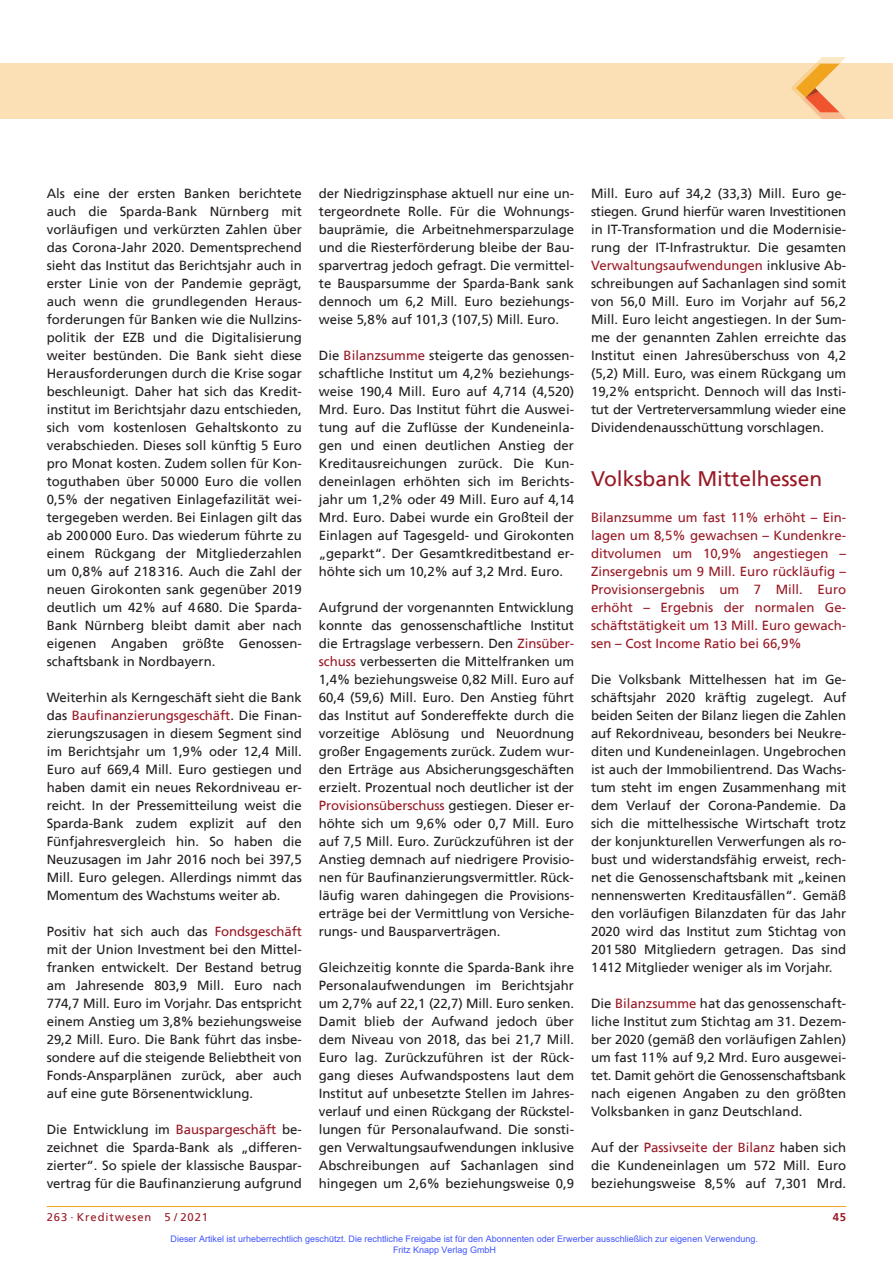
<style>
.page{position:relative;width:893px;height:1263px;background:#fff}
.page>*{position:absolute;margin:0;border:0;box-sizing:border-box;transform-origin:0 0}
.t1{font:21px "Frutiger";color:#981a26}
.t2{font:13.2px/18px "Frutiger";letter-spacing:-.005em;color:#231f20;text-align:justify}
.t3{font:13.2px/18px "Frutiger";color:#981a26;text-align:justify}
.t4{font:11.25px "Frutiger";letter-spacing:.08em;color:#981a26}
.t5{font:700 11.25px "Frutiger";color:#981a26}
.t6{font:9px/10.8px "Arial";color:#4054ff}
.s1{color:#981a26}
</style>
<div class="page">
<div style="left:0;top:64px;width:893px;height:55px;background:#fbdfb5"></div>
<svg style="left:791px;top:57px;width:55px;height:62px"></svg>
<hr style="left:47px;top:1206px;width:799px;height:1px;background:#f1a31e">
<p class="t2" style="left:47px;top:185px;width:257px">Als eine der ersten Banken berichtete auch die Sparda-Bank Nürnberg mit vorläufigen und verkürzten Zahlen über das Corona-Jahr 2020. Dementsprechend sieht das Institut das Berichtsjahr auch in erster Linie von der Pandemie geprägt, auch wenn die grundlegenden Heraus&shy;forderungen für Banken wie die Nullzins&shy;politik der EZB und die Digitalisierung weiter bestünden. Die Bank sieht diese Herausforderungen durch die Krise sogar beschleunigt. Daher hat sich das Kredit&shy;institut im Berichtsjahr dazu entschieden, sich vom kostenlosen Gehaltskonto zu verabschieden. Dieses soll künftig 5 Euro pro Monat kosten. Zudem sollen für Kon&shy;toguthaben über 50000 Euro die vollen 0,5% der negativen Einlagefazilität wei&shy;tergegeben werden. Bei Einlagen gilt das ab 200000 Euro. Das wiederum führte zu einem Rückgang der Mitgliederzahlen um 0,8% auf 218316. Auch die Zahl der neuen Girokonten sank gegenüber 2019 deutlich um 42% auf 4680. Die Sparda-Bank Nürnberg bleibt damit aber nach eigenen Angaben größte Genossen&shy;schaftsbank in Nordbayern.</p>
<p class="t2" style="left:47px;top:689px;width:257px">Weiterhin als Kerngeschäft sieht die Bank das <span class="s1">Baufinanzierungsgeschäft</span>. Die Finan&shy;zierungszusagen in diesem Segment sind im Berichtsjahr um 1,9% oder 12,4 Mill.<br>Euro auf 669,4 Mill. Euro gestiegen und haben damit ein neues Rekordniveau er&shy;reicht. In der Pressemitteilung weist die Sparda-Bank zudem explizit auf den Fünfjahresvergleich hin. So haben die Neuzusagen im Jahr 2016 noch bei 397,5<br>Mill. Euro gelegen. Allerdings nimmt das Momentum des Wachstums weiter ab.</p>
<p class="t2" style="left:47px;top:923px;width:257px">Positiv hat sich auch das <span class="s1">Fondsgeschäft </span>mit der Union Investment bei den Mittel&shy;franken entwickelt. Der Bestand betrug am Jahresende 803,9 Mill. Euro nach 774,7 Mill. Euro im Vorjahr. Das entspricht einem Anstieg um 3,8% beziehungsweise 29,2 Mill. Euro. Die Bank führt das insbe&shy;sondere auf die steigende Beliebtheit von Fonds-Ansparplänen zurück, aber auch auf eine gute Börsenentwicklung.</p>
<p class="t2" style="left:47px;top:1121px;width:257px">Die Entwicklung im <span class="s1">Bauspargeschäft</span> be&shy;zeichnet die Sparda-Bank als „differen&shy;zierter“. So spiele der klassische Bauspar&shy;vertrag für die Baufinanzierung aufgrund</p>
<p class="t2" style="left:319px;top:185px;width:257px">der Niedrigzinsphase aktuell nur eine un&shy;tergeordnete Rolle. Für die Wohnungs&shy;bauprämie, die Arbeitnehmersparzulage und die Riesterförderung bleibe der Bau&shy;sparvertrag jedoch gefragt. Die vermittel&shy;te Bausparsumme der Sparda-Bank sank dennoch um 6,2 Mill. Euro beziehungs&shy;weise 5,8% auf 101,3 (107,5) Mill. Euro.</p>
<p class="t2" style="left:319px;top:347px;width:257px">Die <span class="s1">Bilanzsumme</span> steigerte das genossen&shy;schaftliche Institut um 4,2% beziehungs&shy;weise 190,4 Mill. Euro auf 4,714 (4,520)<br>Mrd. Euro. Das Institut führt die Auswei&shy;tung auf die Zuflüsse der Kundeneinla&shy;gen und einen deutlichen Anstieg der Kreditausreichungen zurück. Die Kun&shy;deneinlagen erhöhten sich im Berichts&shy;jahr um 1,2% oder 49 Mill. Euro auf 4,14<br>Mrd. Euro. Dabei wurde ein Großteil der Einlagen auf Tagesgeld- und Girokonten „geparkt“. Der Gesamtkreditbestand er&shy;höhte sich um 10,2% auf 3,2 Mrd. Euro.</p>
<p class="t2" style="left:319px;top:599px;width:257px">Aufgrund der vorgenannten Entwicklung konnte das genossenschaftliche Institut die Ertragslage verbessern. Den <span class="s1">Zinsüber&shy;schuss</span> verbesserten die Mittelfranken um 1,4% beziehungsweise 0,82 Mill. Euro auf 60,4 (59,6) Mill. Euro. Den Anstieg führt das Institut auf Sondereffekte durch die vorzeitige Ablösung und Neuordnung großer Engagements zurück. Zudem wur&shy;den Erträge aus Absicherungsgeschäften erzielt. Prozentual noch deutlicher ist der <span class="s1">Provisionsüberschuss</span> gestiegen. Dieser er&shy;höhte sich um 9,6% oder 0,7 Mill. Euro auf 7,5 Mill. Euro. Zurückzuführen ist der Anstieg demnach auf niedrigere Provisio&shy;nen für Baufinanzierungsvermittler. Rück&shy;läufig waren dahingegen die Provisions&shy;erträge bei der Vermittlung von Versiche&shy;rungs- und Bausparverträgen.</p>
<p class="t2" style="left:319px;top:959px;width:257px">Gleichzeitig konnte die Sparda-Bank ihre Personalaufwendungen im Berichtsjahr um 2,7% auf 22,1 (22,7) Mill. Euro senken.<br>Damit blieb der Aufwand jedoch über dem Niveau von 2018, das bei 21,7 Mill.<br>Euro lag. Zurückzuführen ist der Rück&shy;gang dieses Aufwandspostens laut dem Institut auf unbesetzte Stellen im Jahres&shy;verlauf und einen Rückgang der Rückstel&shy;lungen für Personalaufwand. Die sonsti&shy;gen Verwaltungsaufwendungen inklusive Abschreibungen auf Sachanlagen sind hingegen um 2,6% beziehungsweise 0,9</p>
<p class="t2" style="left:591px;top:185px;width:257px">Mill. Euro auf 34,2 (33,3) Mill. Euro ge&shy;stiegen. Grund hierfür waren Investitionen in IT-Transformation und die Modernisie&shy;rung der IT-Infrastruktur. Die gesamten <span class="s1">Verwaltungsaufwendungen</span> inklusive Ab&shy;schreibungen auf Sachanlagen sind somit von 56,0 Mill. Euro im Vorjahr auf 56,2<br>Mill. Euro leicht angestiegen. In der Sum&shy;me der genannten Zahlen erreichte das Institut einen Jahresüberschuss von 4,2 (5,2) Mill. Euro, was einem Rückgang um 19,2% entspricht. Dennoch will das Insti&shy;tut der Vertreterversammlung wieder eine Dividendenausschüttung vorschlagen.</p>
<h1 class="t1" style="left:591px;top:469px;width:233px">Volksbank Mittelhessen</h1>
<p class="t3" style="left:591px;top:509px;width:257px">Bilanzsumme um fast 11% erhöht – Ein&shy;lagen um 8,5% gewachsen – Kundenkre&shy;ditvolumen um 10,9% angestiegen – Zinsergebnis um 9 Mill. Euro rückläufig – Provisionsergebnis um 7 Mill. Euro erhöht – Ergebnis der normalen Ge&shy;schäftstätigkeit um 13 Mill. Euro gewach&shy;sen – Cost Income Ratio bei 66,9%</p>
<p class="t2" style="left:591px;top:671px;width:257px">Die Volksbank Mittelhessen hat im Ge&shy;schäftsjahr 2020 kräftig zugelegt. Auf beiden Seiten der Bilanz liegen die Zahlen auf Rekordniveau, besonders bei Neukre&shy;diten und Kundeneinlagen. Ungebrochen ist auch der Immobilientrend. Das Wachs&shy;tum steht im engen Zusammenhang mit dem Verlauf der Corona-Pandemie. Da sich die mittelhessische Wirtschaft trotz der konjunkturellen Verwerfungen als ro&shy;bust und widerstandsfähig erweist, rech&shy;net die Genossenschaftsbank mit „keinen nennenswerten Kreditausfällen“. Gemäß den vorläufigen Bilanzdaten für das Jahr 2020 wird das Institut zum Stichtag von 201580 Mitgliedern getragen. Das sind 1412 Mitglieder weniger als im Vorjahr.</p>
<p class="t2" style="left:591px;top:995px;width:257px">Die <span class="s1">Bilanzsumme</span> hat das genossenschaft&shy;liche Institut zum Stichtag am 31. Dezem&shy;ber 2020 (gemäß den vorläufigen Zahlen) um fast 11% auf 9,2 Mrd. Euro ausgewei&shy;tet. Damit gehört die Genossenschaftsbank nach eigenen Angaben zu den größten Volksbanken in ganz Deutschland.</p>
<p class="t2" style="left:591px;top:1139px;width:257px">Auf der <span class="s1">Passivseite der Bilanz</span> haben sich die Kundeneinlagen um 572 Mill. Euro beziehungsweise 8,5% auf 7,301 Mrd.</p>
<p class="t4" style="left:47px;top:1211px;width:163px">263 · Kreditwesen 5 / 2021</p>
<p class="t5" style="left:833px;top:1211px;width:15px">45</p>
<p class="t6" style="left:393px;top:1233px;width:366px;text-indent:-223px">Dieser Artikel ist urheberrechtlich geschützt. Die rechtliche Freigabe ist für den Abonnenten oder Erwerber ausschließlich zur eigenen Verwendung.<br>Fritz Knapp Verlag GmbH</p>
</div>
